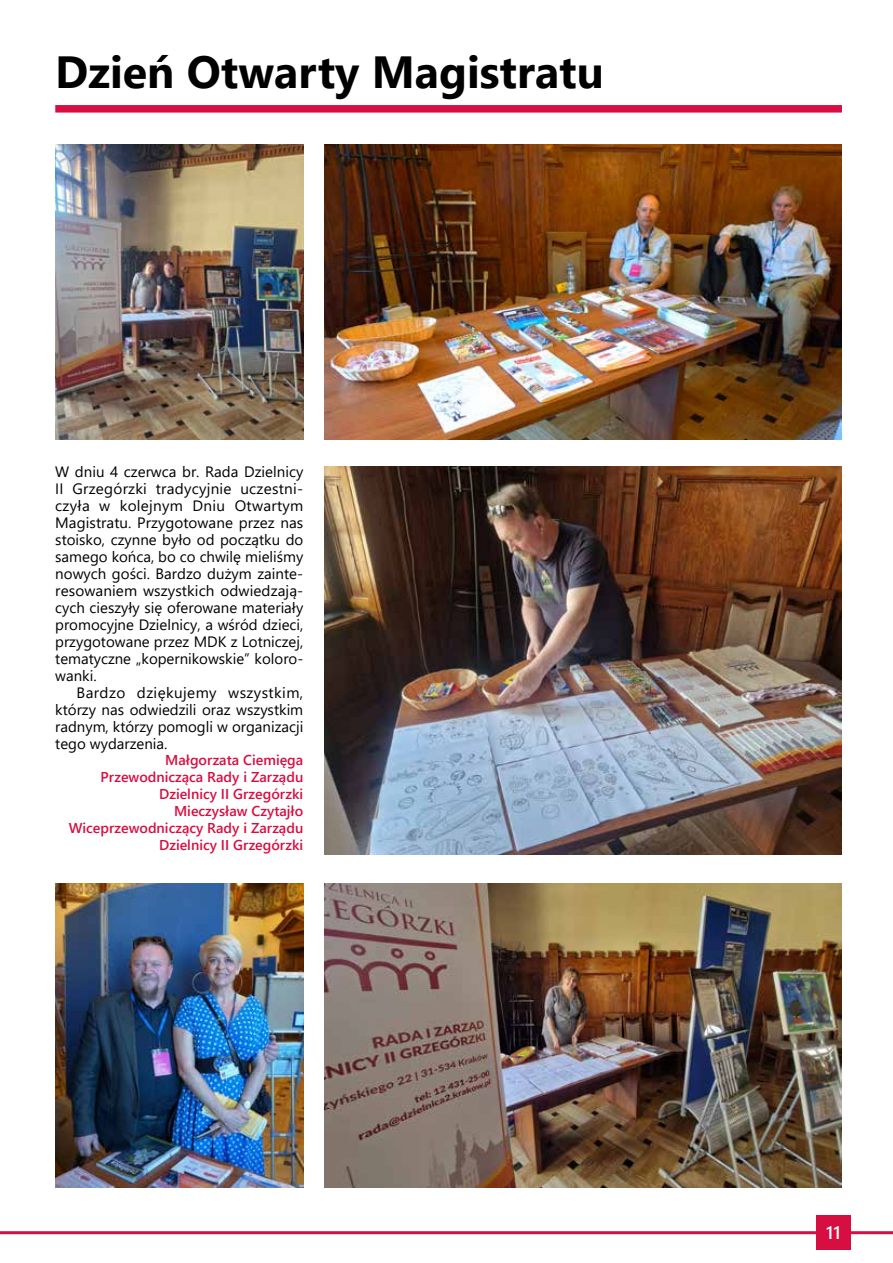
<style>
.page{position:relative;width:893px;height:1263px;background:#fff}
.page>*{position:absolute;margin:0;border:0;box-sizing:border-box;transform-origin:0 0}
.t1{font:700 45px "Segoe UI";color:#000}
.t2{font:600 18px "Segoe UI";color:#fff}
.t3{font:15px/17px "Segoe UI";color:#000;text-align:justify}
.t4{font:600 14.25px/17px "Segoe UI";color:#d70e41;text-align:right}
</style>
<div class="page">
<hr style="left:0;top:1231px;width:893px;height:3px;background:#d70e41">
<div style="left:816px;top:1216px;width:34px;height:34px;background:#d70e41"></div>
<img style="left:325px;top:145px;width:517px;height:295px">
<img style="left:55px;top:145px;width:248px;height:295px">
<img style="left:325px;top:466px;width:517px;height:388px">
<img style="left:325px;top:883px;width:517px;height:304px">
<img style="left:55px;top:883px;width:248px;height:304px">
<div style="left:55px;top:105px;width:787px;height:8px;background:#d70e41"></div>
<h1 class="t1" style="left:55px;top:30px;width:550px">Dzień Otwarty Magistratu</h1>
<p class="t3" style="left:55px;top:462px;width:250px">W dniu 4 czerwca br. Rada Dzielnicy II Grzegórzki tradycyjnie uczestni&shy;czyła w kolejnym Dniu Otwartym Magistratu. Przygotowane przez nas stoisko, czynne było od początku do samego końca, bo co chwilę mieliśmy nowych gości. Bardzo dużym zainte&shy;resowaniem wszystkich odwiedzają&shy;cych cieszyły się oferowane materiały promocyjne Dzielnicy, a wśród dzieci, przygotowane przez MDK z Lotniczej, tematyczne „kopernikowskie” koloro&shy;wanki.</p>
<p class="t3" style="left:55px;top:682px;width:250px;text-indent:21px">Bardzo dziękujemy wszystkim, którzy nas odwiedzili oraz wszystkim radnym, którzy pomogli w organizacji tego wydarzenia.</p>
<p class="t4" style="left:69px;top:751px;width:236px">Małgorzata Ciemięga<br>Przewodnicząca Rady i Zarządu<br>Dzielnicy II Grzegórzki<br>Mieczysław Czytajło<br>Wiceprzewodniczący Rady i Zarządu<br>Dzielnicy II Grzegórzki</p>
<p class="t2" style="left:826px;top:1216px;width:16px">11</p>
</div>
